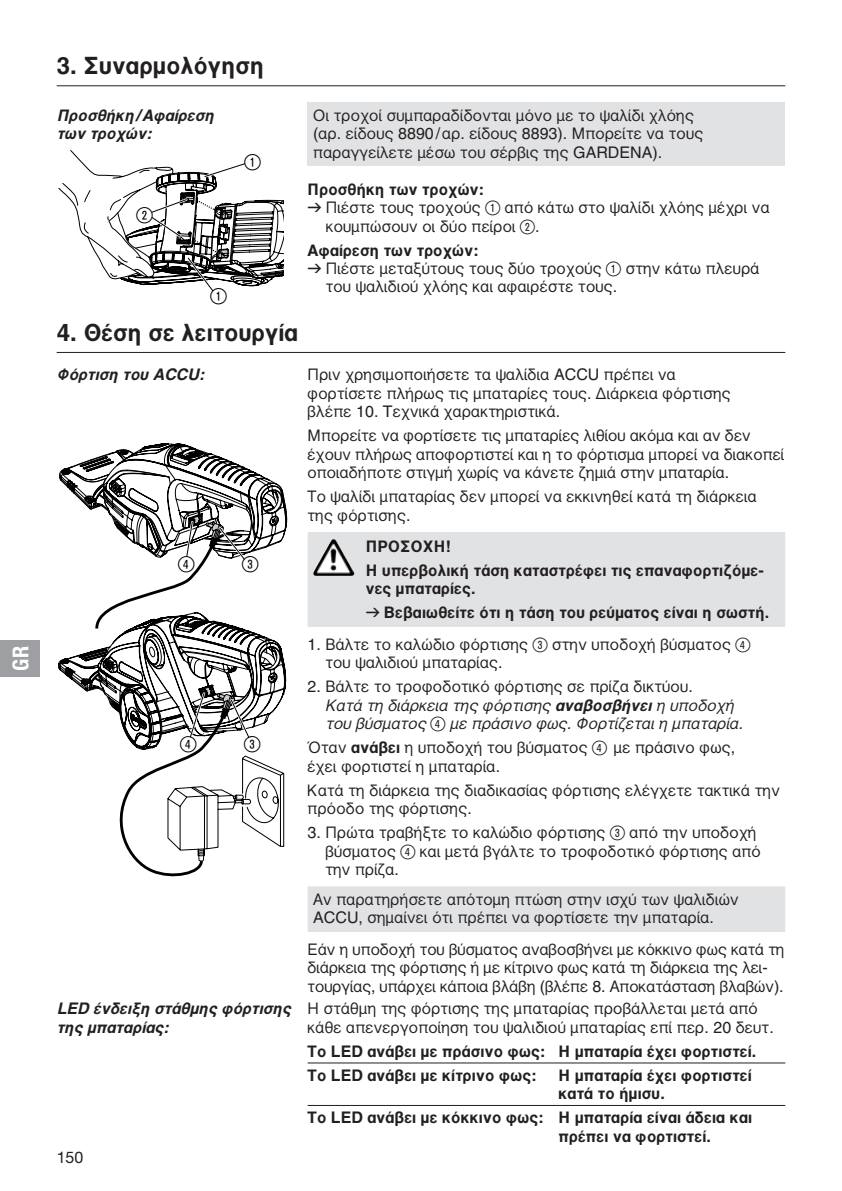
<style>
.page{position:relative;width:842px;height:1191px;background:#fff}
.page>*{position:absolute;margin:0;border:0;box-sizing:border-box;transform-origin:0 0}
.t1{font:24px "GARDENA Pro GRE Bold";color:#231f20}
.t2{font:22px "Ziffernim Kreisund Quadrat BQ";color:#000}
.t3{font:22px "GARDENA Pro Bo Cond";color:#fff}
.t4{font:16px/18.4px "GARDENA Pro GRE Regular";color:#231f20}
.t5{font:16px/18.4px "GARDENA Pro GRE Bold";color:#231f20}
.t6{font:16px/18.4px "GARDENA Pro GRE Reg Ita";color:#231f20}
.t7{font:16px/18.4px "GARDENA Pro GRE Bo Ita";color:#231f20}
.t8{font:16px "GARDENA Pro";color:#231f20}
.s1{font-family:"Formdruck"}
.s2{font-family:"Ziffernim Kreisund Quadrat BQ";font-size:20px}
.s3{font-family:"GARDENA Pro GRE Bo Ita"}
.s4{font-family:"GARDENA Pro GRE Bold"}
</style>
<div class="page">
<div style="left:0;top:640px;width:40px;height:36px;background:#9d9fa2"></div>
<div style="left:308px;top:102px;width:477px;height:64px;background:#e1e2e4"></div>
<hr style="left:57px;top:85px;width:728px;height:1px;background:#231f20">
<svg style="left:58px;top:150px;width:225px;height:142px"></svg>
<svg style="left:308px;top:532px;width:477px;height:400px"></svg>
<hr style="left:57px;top:352px;width:728px;height:1px;background:#231f20">
<svg style="left:58px;top:443px;width:229px;height:434px"></svg>
<img style="left:315px;top:539px;width:18px;height:31px">
<hr style="left:308px;top:1062px;width:477px;height:1px;background:#231f20">
<hr style="left:308px;top:1105px;width:477px;height:1px;background:#231f20">
<h2 class="t3" style="left:7px;top:670px;width:26px;rotate:-90deg">GR</h2>
<h1 class="t1" style="left:57px;top:51px;width:209px">3. Συναρμολόγηση</h1>
<p class="t7" style="left:57px;top:106px;width:159px">Προσθήκη/Αφαίρεση των τροχών:</p>
<h2 class="t2" style="left:137px;top:202px;width:18px">2</h2>
<h2 class="t2" style="left:244px;top:149px;width:18px">1</h2>
<h2 class="t2" style="left:210px;top:283px;width:18px">1</h2>
<h1 class="t1" style="left:57px;top:318px;width:243px">4. Θέση σε λειτουργία</h1>
<p class="t7" style="left:57px;top:365px;width:149px">Φόρτιση του ACCU:</p>
<h2 class="t2" style="left:178px;top:552px;width:18px">4</h2>
<h2 class="t2" style="left:242px;top:552px;width:18px">3</h2>
<h2 class="t2" style="left:180px;top:732px;width:18px">4</h2>
<h2 class="t2" style="left:244px;top:732px;width:18px">3</h2>
<p class="t4" style="left:313px;top:106px;width:392px">Οι τροχοί συμπαραδίδονται μόνο με το ψαλίδι χλόης (αρ. είδους 8890/αρ. είδους 8893). Μπορείτε να τους παραγγείλετε μέσω του σέρβις της GARDENA).</p>
<p class="t5" style="left:308px;top:180px;width:178px">Προσθήκη των τροχών:</p>
<p class="t4" style="left:326px;top:198px;width:446px;text-indent:-18px"><span class="s1">v</span> Πιέστε τους τροχούς <span class="s2">1</span> από κάτω στο ψαλίδι χλόης μέχρι να κουμπώσουν οι δύο πείροι <span class="s2">2</span>.</p>
<p class="t5" style="left:308px;top:241px;width:173px">Αφαίρεση των τροχών:</p>
<p class="t4" style="left:326px;top:259px;width:435px;text-indent:-18px"><span class="s1">v</span> Πιέστε μεταξύτους τους δύο τροχούς <span class="s2">1</span> στην κάτω πλευρά του ψαλιδιού χλόης και αφαιρέστε τους.</p>
<p class="t4" style="left:308px;top:365px;width:425px">Πριν χρησιμοποιήσετε τα ψαλίδια ACCU πρέπει να φορτίσετε πλήρως τις μπαταρίες τους. Διάρκεια φόρτισης βλέπε 10. Tεχνικά χαρακτηριστικά.</p>
<p class="t4" style="left:308px;top:426px;width:478px">Μπορείτε να φορτίσετε τις μπαταρίες λιθίου ακόμα και αν δεν έχουν πλήρως αποφορτιστεί και η το φόρτισμα μπορεί να διακοπεί οποιαδήποτε στιγμή χωρίς να κάνετε ζημιά στην μπαταρία.</p>
<p class="t4" style="left:308px;top:487px;width:451px">Το ψαλίδι μπαταρίας δεν μπορεί να εκκινηθεί κατά τη διάρκεια της φόρτισης.</p>
<p class="t5" style="left:366px;top:537px;width:87px">ΠΡΟΣΟΧΗ !</p>
<p class="t5" style="left:313px;top:561px;width:22px">Η</p>
<p class="t5" style="left:366px;top:561px;width:400px;text-indent:17px">υπερβολική τάση καταστρέφει τις επαναφορτιζόμε&shy;νες μπαταρίες.</p>
<p class="t5" style="left:366px;top:603px;width:405px"><span class="s1">v</span> Βεβαιωθείτε ότι η τάση του ρεύματος είναι η σωστή.</p>
<p class="t4" style="left:325px;top:635px;width:427px;text-indent:-18px">1. Βάλτε το καλώδιο φόρτισης <span class="s2">3</span> στην υποδοχή βύσματος <span class="s2">4 </span>του ψαλιδιού μπαταρίας.</p>
<p class="t4" style="left:308px;top:677px;width:387px">2. Βάλτε το τροφοδοτικό φόρτισης σε πρίζα δικτύου.</p>
<p class="t6" style="left:325px;top:696px;width:419px">Κατά τη διάρκεια της φόρτισης <span class="s3">αναβοσβήνει</span> η υποδοχή του βύσματος <span class="s2">4</span> με πράσινο φως. Φορτίζεται η μπαταρία.</p>
<p class="t4" style="left:308px;top:738px;width:429px">Όταν <span class="s4">ανάβει</span> η υποδοχή του βύσματος <span class="s2">4</span> με πράσινο φως, έχει φορτιστεί η μπαταρία.</p>
<p class="t4" style="left:308px;top:781px;width:474px">Κατά τη διάρκεια της διαδικασίας φόρτισης ελέγχετε τακτικά την πρόοδο της φόρτισης.</p>
<p class="t4" style="left:325px;top:823px;width:437px;text-indent:-18px">3. Πρώτα τραβήξτε το καλώδιο φόρτισης <span class="s2">3</span> από την υποδοχή βύσματος <span class="s2">4</span> και μετά βγάλτε το τροφοδοτικό φόρτισης από την πρίζα.</p>
<p class="t4" style="left:313px;top:890px;width:427px">Αν παρατηρήσετε απότομη πτώση στην ισχύ των ψαλιδιών<br>ACCU, σημαίνει ότι πρέπει να φορτίσετε την μπαταρία.</p>
<p class="t4" style="left:308px;top:940px;width:479px">Εάν η υποδοχή του βύσματος αναβοσβήνει με κόκκινο φως κατά τη διάρκεια της φόρτισης ή με κίτρινο φως κατά τη διάρκεια της λει&shy;τουργίας, υπάρχει κάποια βλάβη (βλέπε 8. Αποκατάσταση βλαβών).</p>
<p class="t7" style="left:57px;top:999px;width:236px">LED ένδειξη στάθμης φόρτισης της μπαταρίας:</p>
<p class="t4" style="left:308px;top:999px;width:468px">Η στάθμη της φόρτισης της μπαταρίας προβάλλεται μετά από κάθε απενεργοποίηση του ψαλιδιού μπαταρίας επί περ. 20 δευτ.</p>
<p class="t5" style="left:308px;top:1039px;width:450px;line-height:24px">Το LED ανάβει με πράσινο φως: Η μπαταρία έχει φορτιστεί.<br>Το LED ανάβει με κίτρινο φως: Η</p>
<p class="t5" style="left:558px;top:1066px;width:195px;text-indent:17px">μπαταρία έχει φορτιστεί κατά το ήμισυ.</p>
<p class="t5" style="left:308px;top:1108px;width:246px">Το LED ανάβει με κόκκινο φως: Η</p>
<p class="t5" style="left:558px;top:1108px;width:195px;text-indent:17px">μπαταρία είναι άδεια και πρέπει να φορτιστεί.</p>
<p class="t8" style="left:57px;top:1147px;width:28px">150</p>
</div>
